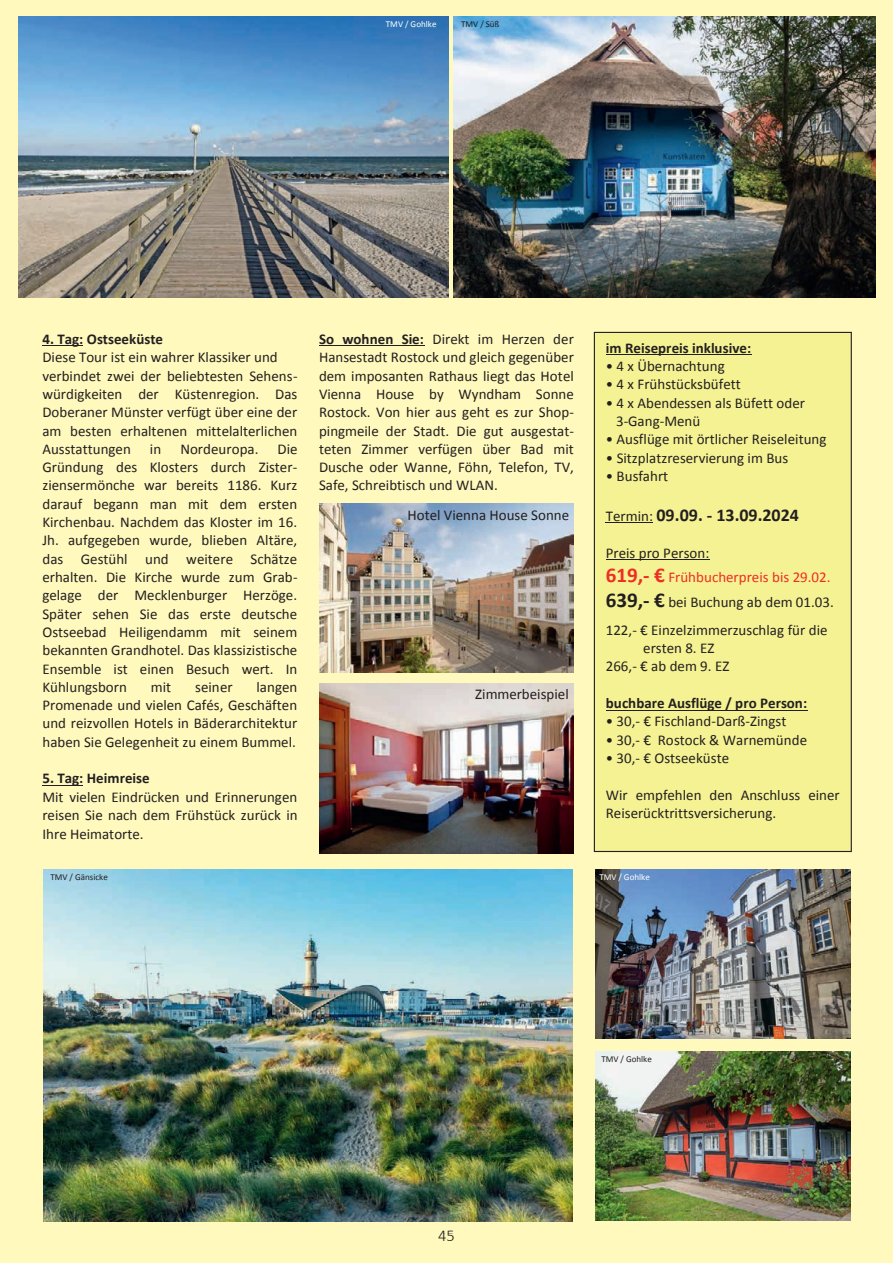
<style>
.page{position:relative;width:893px;height:1263px;background:#fff9bd}
.page>*{position:absolute;margin:0;border:0;box-sizing:border-box;transform-origin:0 0}
.t1{font:700 18px "Calibri";color:#231f20}
.t2{font:300 16.5px "Calibri";color:#231f20}
.t3{font:15px/18.3px "Calibri";color:#231f20}
.t4{font:700 15px "Calibri";color:#231f20}
.t5{font:15px/24.2px "Calibri";color:#ee2d23}
.t6{font:9px "Calibri";color:#231f20}
.t7{font:9px "Calibri";letter-spacing:.005em;color:#fff}
.s1{font-weight:700}
.s2{font-weight:400;font-size:15px}
.s3{color:#231f20}
.s4{font-weight:700;font-size:21px}
</style>
<div class="page">
<img style="left:18px;top:17px;width:430px;height:281px">
<img style="left:454px;top:17px;width:421px;height:281px">
<img style="left:44px;top:869px;width:529px;height:352px">
<img style="left:319px;top:503px;width:255px;height:169px">
<img style="left:319px;top:684px;width:255px;height:169px">
<img style="left:595px;top:869px;width:256px;height:170px">
<img style="left:595px;top:1051px;width:256px;height:170px">
<hr style="left:42px;top:345px;width:41px;height:1px;background:#231f20">
<hr style="left:42px;top:785px;width:41px;height:1px;background:#231f20">
<hr style="left:319px;top:345px;width:105px;height:1px;background:#231f20">
<div style="left:594px;top:332px;width:257px;height:519px;background:#f5f293"></div>
<div style="left:594px;top:332px;width:258px;height:520px;border:1px solid #231f20"></div>
<hr style="left:606px;top:354px;width:145px;height:1px;background:#231f20">
<hr style="left:606px;top:522px;width:47px;height:1px;background:#231f20">
<hr style="left:606px;top:559px;width:103px;height:1px;background:#231f20">
<hr style="left:606px;top:709px;width:201px;height:1px;background:#231f20">
<p class="t7" style="left:386px;top:18px;width:52px">TMV / Gohlke</p>
<p class="t6" style="left:461px;top:18px;width:40px">TMV / Süß</p>
<p class="t4" style="left:42px;top:329px;width:122px">4. Tag: Ostseeküste</p>
<p class="t3" style="left:42px;top:348px;width:257px">Diese Tour ist ein wahrer Klassiker und verbindet zwei der beliebtesten Sehens&shy;würdigkeiten der Küstenregion. Das Doberaner Münster verfügt über eine der am besten erhaltenen mittelalterlichen Ausstattungen</p>
<p class="t3" style="left:150px;top:440px;width:13px">in</p>
<p class="t3" style="left:180px;top:440px;width:80px">Nordeuropa.</p>
<p class="t3" style="left:42px;top:440px;width:257px;text-align:justify;text-indent:235px">Die Gründung des Klosters durch Zister&shy;ziensermönche war bereits 1186. Kurz darauf begann man mit dem ersten Kirchenbau. Nachdem das Kloster im 16.<br>Jh. aufgegeben wurde, blieben Altäre, das Gestühl und weitere Schätze erhalten. Die Kirche wurde zum Grab&shy;gelage der Mecklenburger Herzöge.<br>Später sehen Sie das erste deutsche Ostseebad Heiligendamm mit seinem bekannten Grandhotel. Das klassizistische Ensemble ist einen Besuch wert. In Kühlungsborn</p>
<p class="t3" style="left:42px;top:678px;width:256px;text-align:justify;text-indent:214px">langen Promenade und vielen Cafés, Geschäften und reizvollen Hotels in Bäderarchitektur haben Sie Gelegenheit zu einem Bummel.</p>
<p class="t4" style="left:42px;top:769px;width:109px">5. Tag: Heimreise</p>
<p class="t3" style="left:42px;top:787px;width:257px;text-align:justify">Mit vielen Eindrücken und Erinnerungen reisen Sie nach dem Frühstück zurück in Ihre Heimatorte.</p>
<p class="t6" style="left:51px;top:872px;width:59px">TMV / Gänsicke</p>
<p class="t3" style="left:151px;top:678px;width:22px">mit</p>
<p class="t3" style="left:195px;top:678px;width:39px">seiner</p>
<p class="t3" style="left:319px;top:330px;width:257px;text-align:justify"><span class="s1">So wohnen Sie:</span> Direkt im Herzen der Hansestadt Rostock und gleich gegenüber dem imposanten Rathaus liegt das Hotel Vienna House by Wyndham Sonne Rostock. Von hier aus geht es zur Shop&shy;pingmeile der Stadt. Die gut ausgestat&shy;teten Zimmer verfügen über Bad mit Dusche oder Wanne, Föhn, Telefon, TV, Safe, Schreibtisch und WLAN.</p>
<p class="t3" style="left:407px;top:506px;width:163px">Hotel Vienna House Sonne</p>
<p class="t3" style="left:475px;top:685px;width:95px">Zimmerbeispiel</p>
<p class="t4" style="left:606px;top:338px;width:147px">im Reisepreis inklusive:</p>
<p class="t3" style="left:606px;top:357px;width:120px">• 4 x Übernachtung</p>
<p class="t3" style="left:606px;top:375px;width:136px">• 4 x Frühstücksbüfett</p>
<p class="t3" style="left:616px;top:393px;width:190px;text-indent:-10px">• 4 x Abendessen als Büfett oder<br>3-Gang-Menü</p>
<p class="t3" style="left:606px;top:430px;width:222px">• Ausflüge mit örtlicher Reiseleitung</p>
<p class="t3" style="left:606px;top:448px;width:184px">• Sitzplatzreservierung im Bus</p>
<p class="t3" style="left:606px;top:467px;width:64px">• Busfahrt</p>
<p class="t1" style="left:606px;top:503px;width:195px"><span class="s2">Termin:</span> 09.09. - 13.09.2024</p>
<p class="t5" style="left:606px;top:541px;width:226px"><span class="s3">Preis pro Person:<br></span><span class="s4">619,- €</span> Frühbucherpreis bis 29.02.</p>
<p class="t3" style="left:606px;top:589px;width:229px;line-height:27.3px"><span class="s4">639,- €</span> bei Buchung ab dem 01.03.<br>122,- € Einzelzimmerzuschlag für die</p>
<p class="t3" style="left:606px;top:639px;width:125px;text-indent:37px">ersten 8. EZ<br>266,- € ab dem 9. EZ</p>
<p class="t4" style="left:606px;top:693px;width:203px">buchbare Ausflüge / pro Person:</p>
<p class="t3" style="left:606px;top:712px;width:182px">• 30,- € Fischland-Darß-Zingst</p>
<p class="t3" style="left:606px;top:730px;width:203px">• 30,- € Rostock &amp; Warnemünde</p>
<p class="t3" style="left:606px;top:749px;width:125px">• 30,- € Ostseeküste</p>
<p class="t3" style="left:606px;top:785px;width:235px">Wir empfehlen den Anschluss einer<br>Reiserücktrittsversicherung.</p>
<p class="t7" style="left:599px;top:872px;width:52px">TMV / Gohlke</p>
<p class="t2" style="left:438px;top:1225px;width:18px">45</p>
<p class="t3" style="left:439px;top:1229px;width:17px">45</p>
<p class="t6" style="left:601px;top:1053px;width:52px">TMV / Gohlke</p>
</div>
